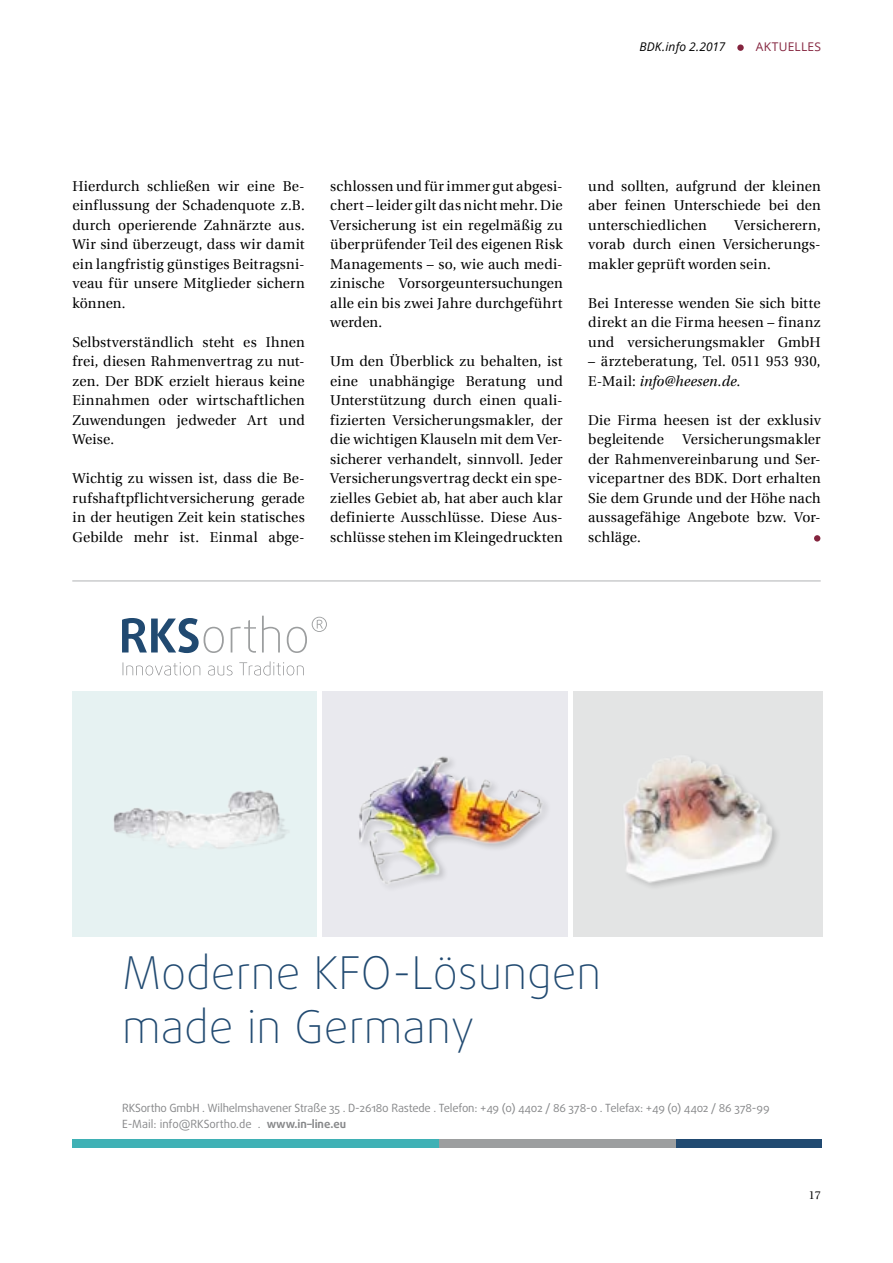
<style>
.page{position:relative;width:893px;height:1263px;background:#fff}
.page>*{position:absolute;margin:0;border:0;box-sizing:border-box;transform-origin:0 0}
.t1{font:100 45.15px/54.3px "Daxline Pro";color:#214a71}
.t2{font:14.25px/19.5px "Utopia";letter-spacing:.015em;color:#000;text-align:justify}
.t3{font:italic 12px "Open Sans";letter-spacing:.01em;color:#000}
.t4{font:12px "Open Sans";letter-spacing:.025em;color:#84243e}
.t5{font:11.25px/15px "Daxline Pro";letter-spacing:-.015em;color:#87888a}
.t6{font:11.25px "Utopia";color:#000}
.s1{font-style:italic}
.s2{font-weight:700}
</style>
<div class="page">
<hr style="left:72px;top:581px;width:749px;height:1px;background:#b1b3b4">
<svg style="left:122px;top:616px;width:205px;height:37px"></svg>
<svg style="left:123px;top:661px;width:181px;height:14px"></svg>
<div style="left:322px;top:691px;width:246px;height:246px;background:#e9e9ee"></div>
<div style="left:72px;top:691px;width:244px;height:246px;background:#e6f2f2"></div>
<img style="left:359px;top:756px;width:188px;height:131px">
<img style="left:113px;top:790px;width:174px;height:59px">
<div style="left:573px;top:691px;width:249px;height:246px;background:#e3e4e4"></div>
<img style="left:624px;top:758px;width:154px;height:129px">
<div style="left:72px;top:1139px;width:437px;height:9px;background:#3fb1b5"></div>
<div style="left:439px;top:1139px;width:284px;height:9px;background:#9c9e9f"></div>
<div style="left:677px;top:1139px;width:145px;height:9px;background:#214a71"></div>
<div style="left:814px;top:535px;width:6px;height:7px;background:#84243e;border-radius:50%"></div>
<div style="left:737px;top:44px;width:7px;height:7px;background:#84243e;border-radius:50%"></div>
<p class="t3" style="left:639px;top:38px;width:87px">BDK.info 2.2017</p>
<p class="t4" style="left:756px;top:38px;width:67px">AKTUELLES</p>
<p class="t2" style="left:72px;top:176px;width:234px">Hierdurch schließen wir eine Be&shy;einflussung der Schadenquote z.B. durch operierende Zahnärzte aus.<br>Wir sind überzeugt, dass wir damit ein langfristig günstiges Beitragsni&shy;veau für unsere Mitglieder sichern können.</p>
<p class="t2" style="left:72px;top:332px;width:234px">Selbstverständlich steht es Ihnen frei, diesen Rahmenvertrag zu nut&shy;zen. Der BDK erzielt hieraus keine Einnahmen oder wirtschaftlichen Zuwendungen jedweder Art und Weise.</p>
<p class="t2" style="left:72px;top:469px;width:234px">Wichtig zu wissen ist, dass die Be&shy;rufshaftpflichtversicherung gerade in der heutigen Zeit kein statisches Gebilde mehr ist. Einmal abge-</p>
<p class="t2" style="left:330px;top:176px;width:234px">schlossen und für immer gut abgesi&shy;chert – leider gilt das nicht mehr. Die Versicherung ist ein regelmäßig zu überprüfender Teil des eigenen Risk Managements – so, wie auch medi&shy;zinische Vorsorgeuntersuchungen alle ein bis zwei Jahre durchgeführt werden.</p>
<p class="t2" style="left:330px;top:352px;width:234px">Um den Überblick zu behalten, ist eine unabhängige Beratung und Unterstützung durch einen quali&shy;fizierten Versicherungsmakler, der die wichtigen Klauseln mit dem Ver&shy;sicherer verhandelt, sinnvoll. Jeder Versicherungsvertrag deckt ein spe&shy;zielles Gebiet ab, hat aber auch klar definierte Ausschlüsse. Diese Aus&shy;schlüsse stehen im Kleingedruckten</p>
<p class="t2" style="left:588px;top:176px;width:234px">und sollten, aufgrund der kleinen aber feinen Unterschiede bei den unterschiedlichen</p>
<p class="t2" style="left:588px;top:215px;width:234px;text-indent:146px">Versicherern, vorab durch einen Versicherungs&shy;makler geprüft worden sein.</p>
<p class="t2" style="left:588px;top:293px;width:234px">Bei Interesse wenden Sie sich bitte direkt an die Firma heesen – finanz und versicherungsmakler GmbH</p>
<p class="t2" style="left:588px;top:352px;width:234px">– ärzteberatung, Tel. 0511 953 930,<br>E-Mail: <span class="s1">info@heesen.de.</span></p>
<p class="t2" style="left:588px;top:410px;width:234px">Die Firma heesen ist der exklusiv begleitende</p>
<p class="t2" style="left:588px;top:430px;width:234px;text-indent:94px">Versicherungsmakler der Rahmenvereinbarung und Ser&shy;vicepartner des BDK. Dort erhalten Sie dem Grunde und der Höhe nach aussagefähige Angebote bzw. Vor&shy;schläge.</p>
<h1 class="t1" style="left:122px;top:946px;width:481px">Moderne KFO-Lösungen made in Germany</h1>
<p class="t5" style="left:122px;top:1101px;width:649px">RKSortho GmbH . Wilhelmshavener Straße 35 . D-26180 Rastede . Telefon: +49 (0) 4402 / 86 378-0 . Telefax: +49 (0) 4402 / 86 378-99<br>E-Mail: info@RKSortho.de . <span class="s2">www.in–line.eu</span></p>
<p class="t6" style="left:809px;top:1189px;width:13px">17</p>
</div>
